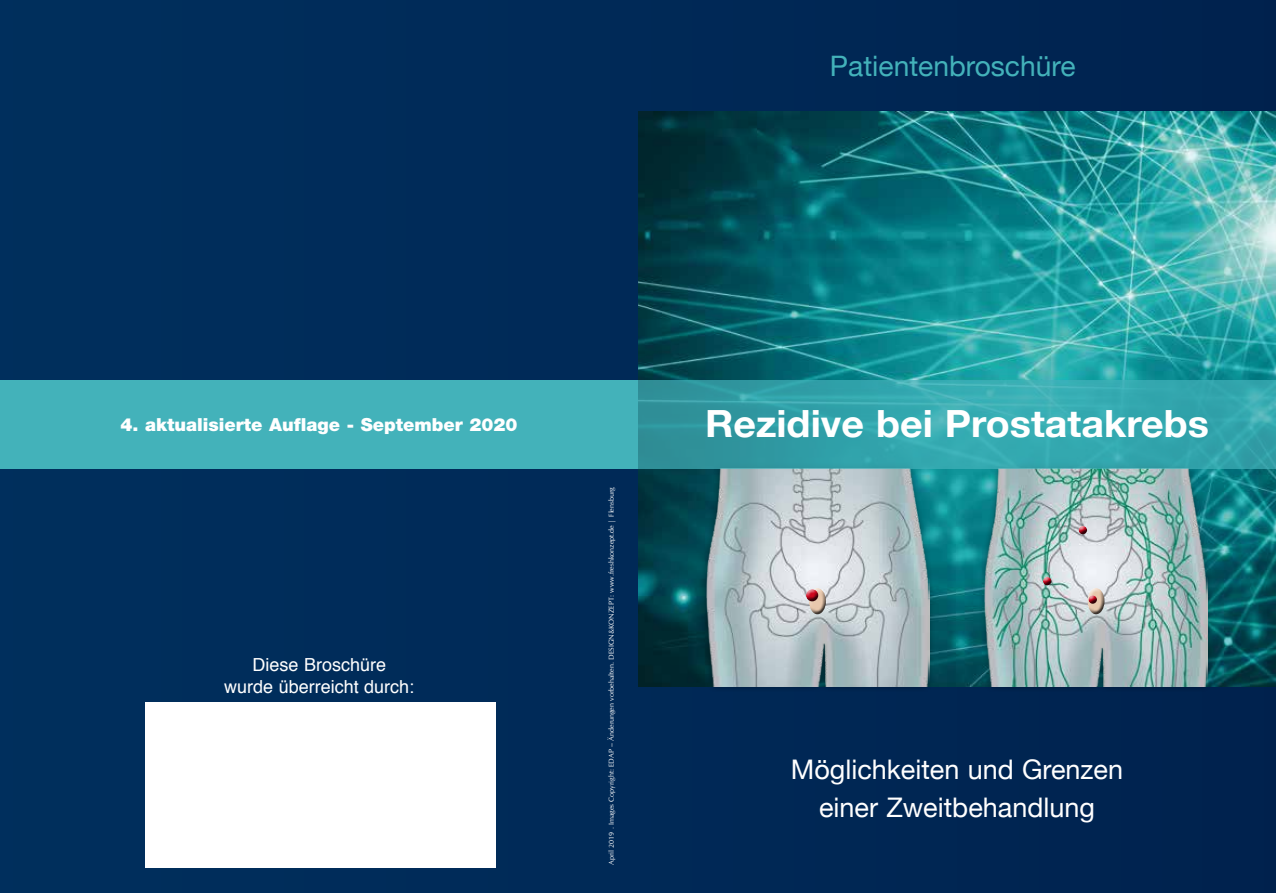
<style>
.page{position:relative;width:1276px;height:893px;background:#002b59}
.page>*{position:absolute;margin:0;border:0;box-sizing:border-box;transform-origin:0 0}
.t1{font:700 37.5px "Helvetica Neue";color:#fff;scale:1.05 1}
.t2{font:28.2px "Helvetica Neue";color:#43b2ba}
.t3{font:27px/37.5px "Helvetica Neue";color:#fff;text-align:center}
.t4{font:900 18px "Helvetica Neue";color:#fff}
.t5{font:18px/21.6px "Helvetica";color:#fff;text-align:center}
.t6{font:7.2px "CG Omega";color:#fff}
</style>
<div class="page">
<div style="left:0;top:380px;width:638px;height:89px;background:#43b2ba"></div>
<div style="left:145px;top:703px;width:350px;height:165px;background:#fff"></div>
<img style="left:638px;top:112px;width:638px;height:574px">
<div style="left:700px;top:461px;width:514px;height:232px;background:#000;opacity:.45"></div>
<img style="left:706px;top:469px;width:223px;height:217px">
<div style="left:809px;top:587px;width:18px;height:25px;background:#fff;opacity:.75"></div>
<div style="left:809px;top:590px;width:19px;height:26px;background:#000;opacity:.75"></div>
<div style="left:805px;top:588px;width:15px;height:11px;background:#fff;opacity:.75"></div>
<div style="left:805px;top:590px;width:15px;height:13px;background:#000;opacity:.75"></div>
<img style="left:985px;top:469px;width:222px;height:217px">
<div style="left:1087px;top:587px;width:18px;height:25px;background:#fff;opacity:.75"></div>
<div style="left:1087px;top:590px;width:19px;height:26px;background:#000;opacity:.75"></div>
<div style="left:1088px;top:594px;width:10px;height:9px;background:#fff;opacity:.75"></div>
<div style="left:1088px;top:595px;width:10px;height:11px;background:#000;opacity:.75"></div>
<div style="left:1042px;top:576px;width:11px;height:8px;background:#fff;opacity:.75"></div>
<div style="left:1042px;top:577px;width:11px;height:11px;background:#000;opacity:.75"></div>
<div style="left:1078px;top:525px;width:10px;height:8px;background:#fff;opacity:.75"></div>
<div style="left:1078px;top:526px;width:10px;height:11px;background:#000;opacity:.75"></div>
<svg style="left:638px;top:380px;width:638px;height:89px;background:#34a3ab"></svg>
<h2 class="t2" style="left:830px;top:46px;width:247px">Patientenbroschüre</h2>
<h3 class="t4" style="left:120px;top:414px;width:398px">4. aktualisierte Auflage - September 2020</h3>
<h3 class="t5" style="left:224px;top:655px;width:192px">Diese Broschüre<br>wurde überreicht durch:</h3>
<p class="t6" style="left:607px;top:865px;width:379px;rotate:-90deg">April 2019 . Images Copyright: EDAP – Änderungen vorbehalten. DESIGN&amp;KONZEPT: www.freshkonzept.de | Flensburg</p>
<h1 class="t1" style="left:705px;top:395px;width:481px">Rezidive bei Prostatakrebs</h1>
<h3 class="t3" style="left:791px;top:753px;width:334px">Möglichkeiten und Grenzen einer Zweitbehandlung</h3>
</div>
